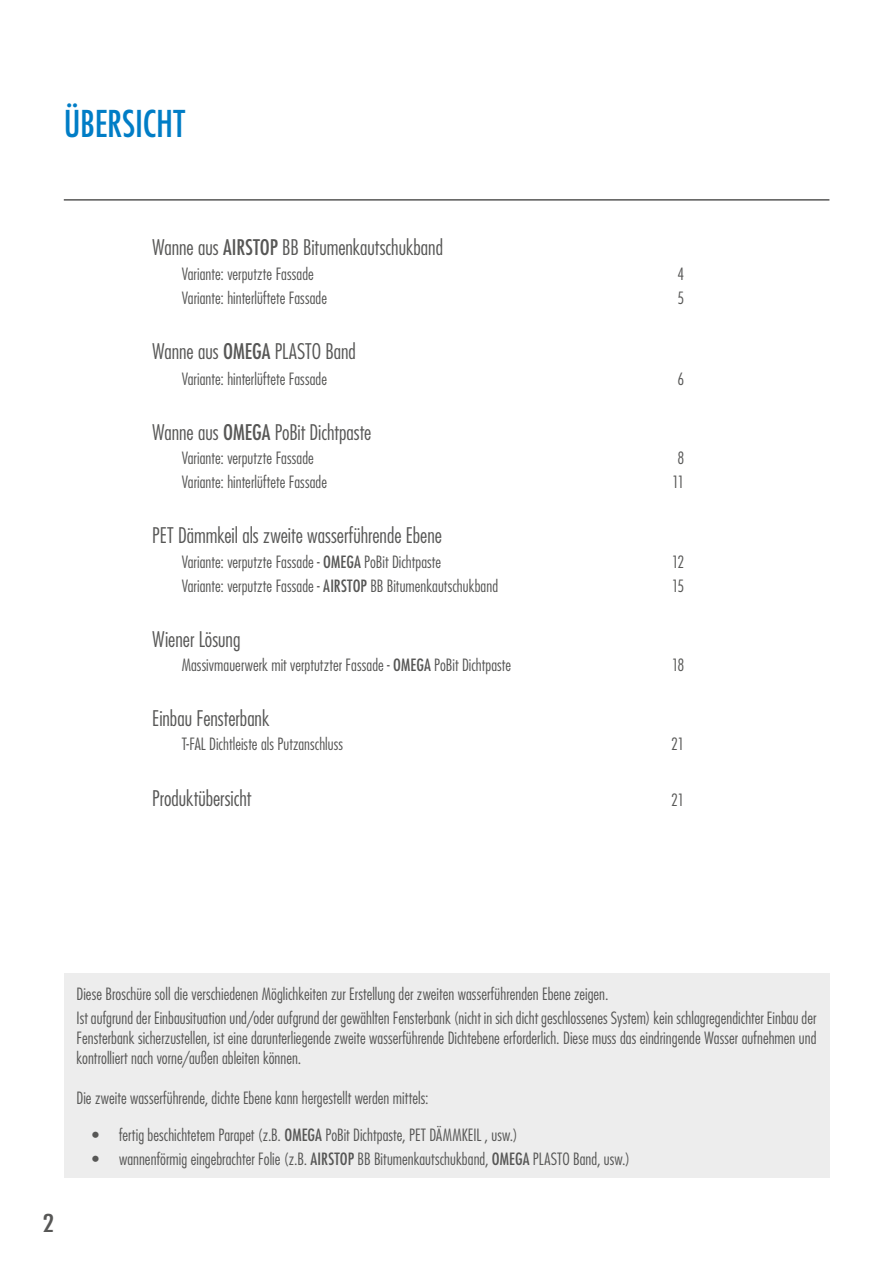
<style>
.page{position:relative;width:872px;height:1263px;background:#fff}
.page>*{position:absolute;margin:0;border:0;box-sizing:border-box;transform-origin:0 0}
.t1{font:500 condensed 36px "Futura LT Pro";letter-spacing:-.005em;color:#007dc6}
.t2{font:500 condensed 24px "Futura LT Pro";color:#575756;scale:1.18 1}
.t3{font:300 condensed 21px "Futura LT Pro";color:#575756}
.t4{font:300 condensed 16.5px/24px "Futura LT Pro";color:#575756}
.s1{font-weight:500}
</style>
<div class="page">
<hr style="left:64px;top:199px;width:765px;height:2px;background:#575756">
<div style="left:64px;top:974px;width:765px;height:204px;background:#ededed"></div>
<h1 class="t1" style="left:64px;top:99px;width:123px">ÜBERSICHT</h1>
<p class="t3" style="left:152px;top:234px;width:292px">Wanne aus <span class="s1">AIRSTOP</span> BB Bitumenkautschukband</p>
<p class="t4" style="left:182px;top:261px;width:134px">Variante: verputzte Fassade</p>
<p class="t4" style="left:677px;top:261px;width:8px">4</p>
<p class="t4" style="left:182px;top:285px;width:147px">Variante: hinterlüftete Fassade</p>
<p class="t4" style="left:677px;top:285px;width:8px">5</p>
<p class="t3" style="left:152px;top:338px;width:205px">Wanne aus <span class="s1">OMEGA</span> PLASTO Band</p>
<p class="t4" style="left:182px;top:367px;width:147px">Variante: hinterlüftete Fassade</p>
<p class="t4" style="left:677px;top:367px;width:8px">6</p>
<p class="t3" style="left:152px;top:419px;width:221px">Wanne aus <span class="s1">OMEGA</span> PoBit Dichtpaste</p>
<p class="t4" style="left:182px;top:446px;width:134px">Variante: verputzte Fassade</p>
<p class="t4" style="left:677px;top:446px;width:8px">8</p>
<p class="t4" style="left:182px;top:470px;width:147px">Variante: hinterlüftete Fassade</p>
<p class="t4" style="left:672px;top:470px;width:14px">11</p>
<p class="t3" style="left:152px;top:522px;width:291px">PET Dämmkeil als zweite wasserführende Ebene</p>
<p class="t4" style="left:182px;top:549px;width:261px">Variante: verputzte Fassade - <span class="s1">OMEGA</span> PoBit Dichtpaste</p>
<p class="t4" style="left:671px;top:549px;width:14px">12</p>
<p class="t4" style="left:182px;top:573px;width:318px">Variante: verputzte Fassade - <span class="s1">AIRSTOP</span> BB Bitumenkautschukband</p>
<p class="t4" style="left:672px;top:573px;width:14px">15</p>
<p class="t3" style="left:152px;top:626px;width:90px">Wiener Lösung</p>
<p class="t4" style="left:182px;top:653px;width:331px">Massivmauerwerk mit verptutzter Fassade - <span class="s1">OMEGA</span> PoBit Dichtpaste</p>
<p class="t4" style="left:671px;top:653px;width:14px">18</p>
<p class="t3" style="left:152px;top:705px;width:119px">Einbau Fensterbank</p>
<p class="t4" style="left:182px;top:732px;width:163px">T-FAL Dichtleiste als Putzanschluss</p>
<p class="t4" style="left:671px;top:732px;width:15px">21</p>
<p class="t3" style="left:152px;top:784px;width:100px">Produktübersicht</p>
<p class="t4" style="left:671px;top:787px;width:15px">21</p>
<h2 class="t2" style="left:43px;top:1206px;width:11px">2</h2>
<p class="t4" style="left:77px;top:982px;width:741px">Diese Broschüre soll die verschiedenen Möglichkeiten zur Erstellung der zweiten wasserführenden Ebene zeigen.<br>Ist aufgrund der Einbausituation und/oder aufgrund der gewählten Fensterbank (nicht in sich dicht geschlossenes System) kein schlagregendichter Einbau der</p>
<p class="t4" style="left:77px;top:1028px;width:741px;line-height:19.8px">Fensterbank sicherzustellen, ist eine darunterliegende zweite wasserführende Dichtebene erforderlich. Diese muss das eindringende Wasser aufnehmen und kontrolliert nach vorne/außen ableiten können.</p>
<p class="t4" style="left:77px;top:1086px;width:353px">Die zweite wasserführende, dichte Ebene kann hergestellt werden mittels:</p>
<p class="t4" style="left:92px;top:1123px;width:427px">• fertig beschichtetem Parapet (z.B. <span class="s1">OMEGA</span> PoBit Dichtpaste, PET DÄMMKEIL , usw.)</p>
<p class="t4" style="left:92px;top:1147px;width:539px">• wannenförmig eingebrachter Folie (z.B. <span class="s1">AIRSTOP</span> BB Bitumenkautschukband, <span class="s1">OMEGA</span> PLASTO Band, usw.)</p>
</div>
